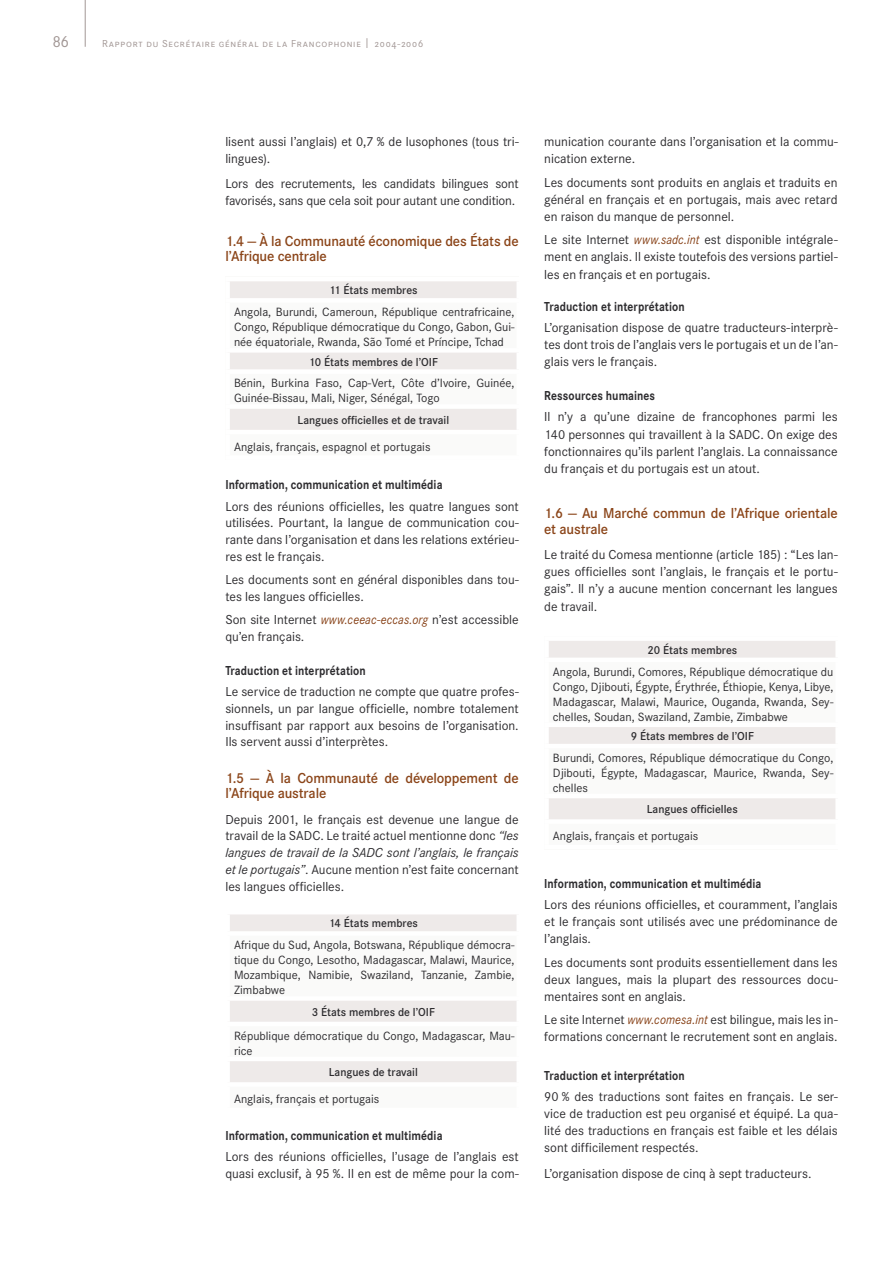
<style>
.page{position:relative;width:893px;height:1263px;background:#fff}
.page>*{position:absolute;margin:0;border:0;box-sizing:border-box;transform-origin:0 0}
.t1{font:16.5px "Corporate SSC";color:#a29795}
.t2{font:600 15px/15.3px "Corporate S";letter-spacing:-.01em;color:#8b4519}
.t3{font:13.5px/17.1px "Corporate S";color:#2d2c2f;text-align:justify}
.t4{font:700 13.5px "Corporate S";letter-spacing:.005em;color:#2d2c2f;scale:.85 1}
.t5{font:12.45px/15px "Corporate S";color:#2d2c2f;text-align:justify}
.t6{font:600 12px "Corporate S";color:#2d2c2f}
.t7{font:10.5px "Corporate SSC";letter-spacing:.07em;color:#a29795}
.s1{font-size:14.7px}
.s2{font-style:italic;color:#853e13}
.s3{font-style:italic}
</style>
<div class="page">
<hr style="left:85px;top:0;width:1px;height:47px;background:#a29795">
<div style="left:230px;top:281px;width:286px;height:17px;background:#eeeae9"></div>
<svg style="left:230px;top:353px;width:286px;height:77px;fill:#eeeae9"></svg>
<div style="left:225px;top:369px;width:296px;height:5px;background:#fff"></div>
<div style="left:225px;top:404px;width:296px;height:5px;background:#fff"></div>
<div style="left:230px;top:914px;width:286px;height:17px;background:#eeeae9"></div>
<svg style="left:230px;top:1001px;width:286px;height:81px;fill:#eeeae9"></svg>
<hr style="left:225px;top:1022px;width:296px;height:4px;background:#fff">
<hr style="left:225px;top:1057px;width:296px;height:4px;background:#fff">
<div style="left:549px;top:641px;width:286px;height:17px;background:#eeeae9"></div>
<svg style="left:549px;top:727px;width:286px;height:92px"></svg>
<hr style="left:544px;top:744px;width:296px;height:4px;background:#fff">
<hr style="left:544px;top:794px;width:296px;height:4px;background:#fff">
<p class="t1" style="left:53px;top:32px;width:18px">86</p>
<p class="t7" style="left:102px;top:38px;width:323px">Rapport du Secrétaire général de la Francophonie <span class="s1">I</span> 2004-2006</p>
<p class="t3" style="left:225px;top:134px;width:295px">lisent aussi l’anglais) et 0,7 % de lusophones (tous tri&shy;lingues).</p>
<p class="t3" style="left:225px;top:176px;width:295px">Lors des recrutements, les candidats bilingues sont favorisés, sans que cela soit pour autant une condition.</p>
<p class="t2" style="left:225px;top:233px;width:295px">1.4 — À la Communauté économique des États de l’Afrique centrale</p>
<p class="t6" style="left:329px;top:283px;width:90px">11 États membres</p>
<p class="t5" style="left:234px;top:305px;width:282px">Angola, Burundi, Cameroun, République centrafricaine, Congo, République démocratique du Congo, Gabon, Gui&shy;née équatoriale, Rwanda, São Tomé et Príncipe, Tchad</p>
<p class="t6" style="left:309px;top:355px;width:131px">10 États membres de l’OIF</p>
<p class="t5" style="left:234px;top:376px;width:282px">Bénin, Burkina Faso, Cap-Vert, Côte d’Ivoire, Guinée,<br>Guinée-Bissau, Mali, Niger, Sénégal, Togo</p>
<p class="t6" style="left:298px;top:413px;width:153px">Langues officielles et de travail</p>
<p class="t5" style="left:234px;top:439px;width:198px">Anglais, français, espagnol et portugais</p>
<p class="t4" style="left:225px;top:477px;width:257px">Information, communication et multimédia</p>
<p class="t3" style="left:225px;top:498px;width:295px">Lors des réunions officielles, les quatre langues sont utilisées. Pourtant, la langue de communication cou&shy;rante dans l’organisation et dans les relations extérieu&shy;res est le français.</p>
<p class="t3" style="left:225px;top:571px;width:295px">Les documents sont en général disponibles dans tou&shy;tes les langues officielles.</p>
<p class="t3" style="left:225px;top:611px;width:295px">Son site Internet <span class="s2">www.ceeac-eccas.org</span> n’est accessible qu’en français.</p>
<p class="t4" style="left:225px;top:663px;width:167px">Traduction et interprétation</p>
<p class="t3" style="left:225px;top:683px;width:295px">Le service de traduction ne compte que quatre profes&shy;sionnels, un par langue officielle, nombre totalement insuffisant par rapport aux besoins de l’organisation.<br>Ils servent aussi d’interprètes.</p>
<p class="t2" style="left:225px;top:770px;width:295px">1.5 — À la Communauté de développement de l’Afrique australe</p>
<p class="t3" style="left:225px;top:811px;width:295px">Depuis 2001, le français est devenue une langue de travail de la SADC. Le traité actuel mentionne donc <span class="s3">“les langues de travail de la SADC sont l’anglais, le français et le portugais”</span>. Aucune mention n’est faite concernant les langues officielles.</p>
<p class="t6" style="left:329px;top:916px;width:91px">14 États membres</p>
<p class="t5" style="left:234px;top:938px;width:282px">Afrique du Sud, Angola, Botswana, République démocra&shy;tique du Congo, Lesotho, Madagascar, Malawi, Maurice, Mozambique, Namibie, Swaziland, Tanzanie, Zambie, Zimbabwe</p>
<p class="t6" style="left:312px;top:1005px;width:125px">3 États membres de l’OIF</p>
<p class="t5" style="left:234px;top:1028px;width:282px">République démocratique du Congo, Madagascar, Mau&shy;rice</p>
<p class="t6" style="left:329px;top:1065px;width:91px">Langues de travail</p>
<p class="t5" style="left:234px;top:1091px;width:147px">Anglais, français et portugais</p>
<p class="t4" style="left:225px;top:1128px;width:257px">Information, communication et multimédia</p>
<p class="t3" style="left:225px;top:1148px;width:295px">Lors des réunions officielles, l’usage de l’anglais est quasi exclusif, à 95 %. Il en est de même pour la com-</p>
<p class="t3" style="left:544px;top:133px;width:295px">munication courante dans l’organisation et la commu&shy;nication externe.</p>
<p class="t3" style="left:544px;top:174px;width:295px">Les documents sont produits en anglais et traduits en général en français et en portugais, mais avec retard en raison du manque de personnel.</p>
<p class="t3" style="left:544px;top:232px;width:295px">Le site Internet <span class="s2">www.sadc.int</span> est disponible intégrale&shy;ment en anglais. Il existe toutefois des versions partiel&shy;les en français et en portugais.</p>
<p class="t4" style="left:544px;top:298px;width:167px">Traduction et interprétation</p>
<p class="t3" style="left:544px;top:319px;width:295px">L’organisation dispose de quatre traducteurs-interprè&shy;tes dont trois de l’anglais vers le portugais et un de l’an&shy;glais vers le français.</p>
<p class="t4" style="left:544px;top:388px;width:132px">Ressources humaines</p>
<p class="t3" style="left:544px;top:409px;width:295px">Il n’y a qu’une dizaine de francophones parmi les 140 personnes qui travaillent à la SADC. On exige des fonctionnaires qu’ils parlent l’anglais. La connaissance du français et du portugais est un atout.</p>
<p class="t2" style="left:544px;top:505px;width:295px">1.6 — Au Marché commun de l’Afrique orientale et australe</p>
<p class="t3" style="left:544px;top:546px;width:295px">Le traité du Comesa mentionne (article 185) : “Les lan&shy;gues officielles sont l’anglais, le français et le portu&shy;gais”. Il n’y a aucune mention concernant les langues de travail.</p>
<p class="t6" style="left:647px;top:643px;width:91px">20 États membres</p>
<p class="t5" style="left:553px;top:664px;width:282px">Angola, Burundi, Comores, République démocratique du Congo, Djibouti, Égypte, Érythrée, Éthiopie, Kenya, Libye, Madagascar, Malawi, Maurice, Ouganda, Rwanda, Sey&shy;chelles, Soudan, Swaziland, Zambie, Zimbabwe</p>
<p class="t6" style="left:631px;top:729px;width:125px">9 États membres de l’OIF</p>
<p class="t5" style="left:553px;top:750px;width:282px">Burundi, Comores, République démocratique du Congo, Djibouti, Égypte, Madagascar, Maurice, Rwanda, Sey&shy;chelles</p>
<p class="t6" style="left:647px;top:802px;width:92px">Langues officielles</p>
<p class="t5" style="left:553px;top:829px;width:147px">Anglais, français et portugais</p>
<p class="t4" style="left:544px;top:875px;width:257px">Information, communication et multimédia</p>
<p class="t3" style="left:544px;top:896px;width:295px">Lors des réunions officielles, et couramment, l’anglais et le français sont utilisés avec une prédominance de l’anglais.</p>
<p class="t3" style="left:544px;top:954px;width:295px">Les documents sont produits essentiellement dans les deux langues, mais la plupart des ressources docu&shy;mentaires sont en anglais.</p>
<p class="t3" style="left:544px;top:1011px;width:295px">Le site Internet <span class="s2">www.comesa.int</span> est bilingue, mais les in&shy;formations concernant le recrutement sont en anglais.</p>
<p class="t4" style="left:544px;top:1067px;width:167px">Traduction et interprétation</p>
<p class="t3" style="left:544px;top:1088px;width:295px">90 % des traductions sont faites en français. Le ser&shy;vice de traduction est peu organisé et équipé. La qua&shy;lité des traductions en français est faible et les délais sont difficilement respectés.</p>
<p class="t3" style="left:544px;top:1165px;width:269px">L’organisation dispose de cinq à sept traducteurs.</p>
</div>
